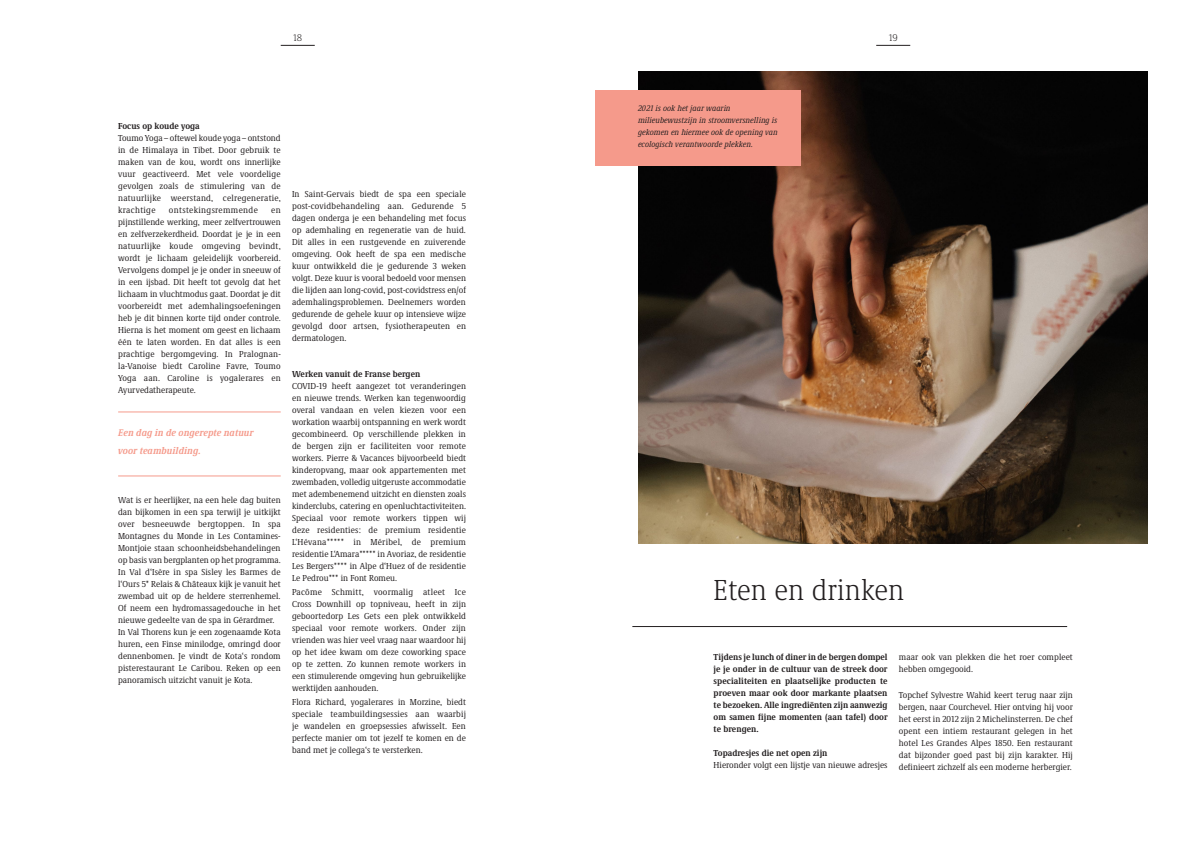
<style>
.page{position:relative;width:1191px;height:842px;background:#fff}
.page>*{position:absolute;margin:0;border:0;box-sizing:border-box;transform-origin:0 0}
.Headline{font:300 condensed 30px "Demos Next Pro";color:#231f20}
.Teaser{font:italic 700 condensed 10px/18px "Demos Next Pro";color:#f59a8b}
.t1{font:300 10px "Demos Next Pro";color:#231f20}
.Body_Text{font:condensed 9px/12px "Demos Next Pro";color:#231f20;text-align:justify}
.Body_Text-2{font:700 condensed 9px/12px "Demos Next Pro";color:#231f20;text-align:justify}
.Body_Text-3{font:condensed 9px "Demos Next Pro";letter-spacing:.035em;color:#231f20}
.t2{font:italic condensed 8.5px/12px "Demos Next Pro";color:#231f20}
</style>
<div class="page">
<img style="left:638px;top:72px;width:509px;height:472px">
<hr style="left:876px;top:45px;width:34px;height:1px;background:#231f20">
<hr style="left:281px;top:45px;width:34px;height:1px;background:#231f20">
<hr style="left:118px;top:475px;width:163px;height:1px;background:#f59a8b">
<hr style="left:118px;top:411px;width:163px;height:1px;background:#f59a8b">
<div style="left:595px;top:91px;width:205px;height:75px;background:#f59a8b"></div>
<hr style="left:632px;top:626px;width:435px;height:1px;background:#231f20">
<p class="t1" style="left:293px;top:32px;width:10px">18</p>
<p class="t1" style="left:888px;top:32px;width:10px">19</p>
<p class="Body_Text-2" style="left:118px;top:119px;width:83px">Focus op koude yoga</p>
<p class="Body_Text" style="left:118px;top:131px;width:164px">Toumo Yoga – oftewel koude yoga – ontstond in de Himalaya in Tibet. Door gebruik te maken van de kou, wordt ons innerlijke vuur geactiveerd. Met vele voordelige gevolgen zoals de stimulering van de natuurlijke weerstand, celregeneratie, krachtige</p>
<p class="Body_Text-3" style="left:169px;top:204px;width:90px">ontstekingsremmende</p>
<p class="Body_Text" style="left:118px;top:203px;width:164px;text-indent:153px">en pijnstillende werking, meer zelfvertrouwen en zelfverzekerdheid. Doordat je je in een natuurlijke koude omgeving bevindt, wordt je lichaam geleidelijk voorbereid.<br>Vervolgens dompel je je onder in sneeuw of in een ijsbad. Dit heeft tot gevolg dat het lichaam in vluchtmodus gaat. Doordat je dit voorbereidt met ademhalingsoefeningen heb je dit binnen korte tijd onder controle.<br>Hierna is het moment om geest en lichaam één te laten worden. En dat alles is een prachtige bergomgeving. In Pralognan&shy;la-Vanoise biedt Caroline Favre, Toumo Yoga aan. Caroline is yogalerares en Ayurvedatherapeute.</p>
<p class="Teaser" style="left:118px;top:423px;width:137px">Een dag in de ongerepte natuur voor teambuilding.</p>
<p class="Body_Text" style="left:118px;top:494px;width:164px">Wat is er heerlijker, na een hele dag buiten dan bijkomen in een spa terwijl je uitkijkt over besneeuwde bergtoppen. In spa Montagnes du Monde in Les Contamines-Montjoie staan schoonheidsbehandelingen op basis van bergplanten op het programma.<br>In Val d‘Isère in spa Sisley les Barmes de l‘Ours 5* Relais &amp; Châteaux kijk je vanuit het zwembad uit op de heldere sterrenhemel.<br>Of neem een hydromassagedouche in het nieuwe gedeelte van de spa in Gérardmer.</p>
<p class="Body_Text" style="left:118px;top:626px;width:164px">In Val Thorens kun je een zogenaamde Kota huren, een Finse minilodge, omringd door dennenbomen. Je vindt de Kota‘s rondom pisterestaurant Le Caribou. Reken op een panoramisch uitzicht vanuit je Kota.</p>
<p class="Body_Text" style="left:292px;top:188px;width:175px">In Saint-Gervais biedt de spa een speciale post-covidbehandeling aan. Gedurende 5 dagen onderga je een behandeling met focus op ademhaling en regeneratie van de huid.<br>Dit alles in een rustgevende en zuiverende omgeving. Ook heeft de spa een medische kuur ontwikkeld die je gedurende 3 weken volgt. Deze kuur is vooral bedoeld voor mensen die lijden aan long-covid, post-covidstress en/of ademhalingsproblemen. Deelnemers worden gedurende de gehele kuur op intensieve wijze gevolgd door artsen, fysiotherapeuten en dermatologen.</p>
<p class="Body_Text-2" style="left:292px;top:368px;width:130px">Werken vanuit de Franse bergen</p>
<p class="Body_Text" style="left:292px;top:380px;width:175px">COVID-19 heeft aangezet tot veranderingen en nieuwe trends. Werken kan tegenwoordig overal vandaan en velen kiezen voor een workation waarbij ontspanning en werk wordt gecombineerd. Op verschillende plekken in de bergen zijn er faciliteiten voor remote workers. Pierre &amp; Vacances bijvoorbeeld biedt kinderopvang, maar ook appartementen met zwembaden, volledig uitgeruste accommodatie met adembenemend uitzicht en diensten zoals kinderclubs, catering en openluchtactiviteiten.<br>Speciaal voor remote workers tippen wij deze residenties: de premium residentie L‘Hévana***** in Méribel, de premium residentie L‘Amara***** in Avoriaz, de residentie Les Bergers**** in Alpe d‘Huez of de residentie Le Pedrou*** in Font Romeu.</p>
<p class="Body_Text" style="left:292px;top:586px;width:175px">Pacôme Schmitt, voormalig atleet Ice Cross Downhill op topniveau, heeft in zijn geboortedorp Les Gets een plek ontwikkeld speciaal voor remote workers. Onder zijn vrienden was hier veel vraag naar waardoor hij op het idee kwam om deze coworking space op te zetten. Zo kunnen remote workers in een stimulerende omgeving hun gebruikelijke werktijden aanhouden.</p>
<p class="Body_Text" style="left:292px;top:696px;width:175px">Flora Richard, yogalerares in Morzine, biedt speciale teambuildingsessies aan waarbij je wandelen en groepsessies afwisselt. Een perfecte manier om tot jezelf te komen en de band met je collega‘s te versterken.</p>
<p class="t2" style="left:638px;top:102px;width:141px">2021 is ook het jaar waarin milieubewustzijn in stroomversnelling is gekomen en hiermee ook de opening van ecologisch verantwoorde plekken.</p>
<p class="Headline" style="left:713px;top:570px;width:192px">Eten en drinken</p>
<p class="Body_Text-2" style="left:713px;top:650px;width:175px">Tijdens je lunch of diner in de bergen dompel je je onder in de cultuur van de streek door specialiteiten en plaatselijke producten te proeven maar ook door markante plaatsen te bezoeken. Alle ingrediënten zijn aanwezig om samen fijne momenten (aan tafel) door te brengen.</p>
<p class="Body_Text-2" style="left:713px;top:746px;width:115px">Topadresjes die net open zijn</p>
<p class="Body_Text" style="left:713px;top:758px;width:175px">Hieronder volgt een lijstje van nieuwe adresjes</p>
<p class="Body_Text" style="left:899px;top:650px;width:175px">maar ook van plekken die het roer compleet hebben omgegooid.</p>
<p class="Body_Text" style="left:899px;top:688px;width:175px">Topchef Sylvestre Wahid keert terug naar zijn bergen, naar Courchevel. Hier ontving hij voor het eerst in 2012 zijn 2 Michelinsterren. De chef opent een intiem restaurant gelegen in het hotel Les Grandes Alpes 1850. Een restaurant dat bijzonder goed past bij zijn karakter. Hij definieert zichzelf als een moderne herbergier.</p>
</div>
